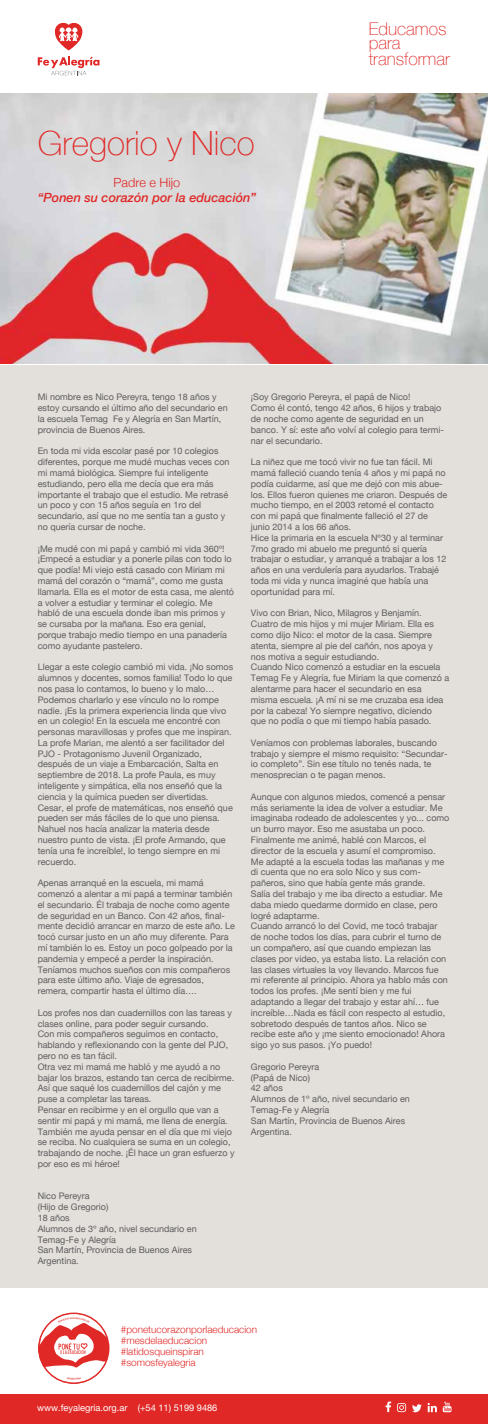
<style>
.page{position:relative;width:488px;height:1424px;background:#fff}
.page>*{position:absolute;margin:0;border:0;box-sizing:border-box;transform-origin:0 0}
.t1{font:100 33.38px "Helvetica Neue";color:#e02826}
.t2{font:100 17.4px/14.1px "Helvetica Neue";color:#e02826}
.t3{font:italic 500 12.67px "Helvetica Neue";color:#e02826}
.t4{font:300 12.67px "Helvetica Neue";color:#e02826}
.t5{font:300 9.98px/11.2px "Helvetica Neue";color:#e02826}
.t6{font:9.23px "Helvetica Neue";color:#fff}
.t7{font:9px/10.8px "Helvetica Neue";color:#5d5e5e}
</style>
<div class="page">
<div style="left:0;top:365px;width:488px;height:922px;background:#e3dfdb"></div>
<img style="left:0;top:94px;width:488px;height:269px">
<div style="left:0;top:1394px;width:488px;height:29px;background:#e02826"></div>
<svg style="left:385px;top:1401px;width:6px;height:10px"></svg>
<svg style="left:412px;top:1404px;width:9px;height:8px"></svg>
<svg style="left:427px;top:1403px;width:9px;height:8px"></svg>
<svg style="left:397px;top:1403px;width:9px;height:8px"></svg>
<svg style="left:442px;top:1401px;width:9px;height:10px"></svg>
<svg style="left:38px;top:56px;width:61px;height:19px"></svg>
<svg style="left:55px;top:23px;width:27px;height:27px"></svg>
<svg style="left:39px;top:1314px;width:70px;height:69px"></svg>
<div style="left:38px;top:1312px;width:71px;height:71px;border:1px solid #e02826;border-radius:50%"></div>
<h1 class="t1" style="left:38px;top:117px;width:218px">Gregorio y Nico</h1>
<h3 class="t4" style="left:113px;top:172px;width:68px">Padre e Hijo</h3>
<h3 class="t3" style="left:38px;top:186px;width:220px">“Ponen su corazón por la educación”</h3>
<h2 class="t2" style="left:368px;top:21px;width:79px">Educamos para</h2>
<h2 class="t2" style="left:368px;top:51px;width:83px">transformar</h2>
<p class="t7" style="left:38px;top:392px;width:191px">Mi nombre es Nico Pereyra, tengo 18 años y estoy cursando el último año del secundario en la escuela Temag Fe y Alegría en San Martín, provincia de Buenos Aires.</p>
<p class="t7" style="left:38px;top:446px;width:193px">En toda mi vida escolar pasé por 10 colegios diferentes, porque me mudé muchas veces con mi mamá biológica. Siempre fui inteligente estudiando, pero ella me decía que era más importante el trabajo que el estudio. Me retrasé un poco y con 15 años seguía en 1ro del secundario, así que no me sentía tan a gusto y no quería cursar de noche.</p>
<p class="t7" style="left:38px;top:543px;width:198px">¡Me mudé con mi papá y cambió mi vida 360º! ¡Empecé a estudiar y a ponerle pilas con todo lo que podía! Mi viejo está casado con Miriam mi mamá del corazón o “mamá”, como me gusta llamarla. Ella es el motor de esta casa, me alentó a volver a estudiar y terminar el colegio. Me habló de una escuela donde iban mis primos y se cursaba por la mañana. Eso era genial, porque trabajo medio tiempo en una panadería como ayudante pastelero.</p>
<p class="t7" style="left:38px;top:662px;width:197px">Llegar a este colegio cambió mi vida. ¡No somos alumnos y docentes, somos familia! Todo lo que nos pasa lo contamos, lo bueno y lo malo… Podemos charlarlo y ese vínculo no lo rompe nadie. ¡Es la primera experiencia linda que vivo en un colegio! En la escuela me encontré con personas maravillosas y profes que me inspiran.<br>La profe Marian, me alentó a ser facilitador del PJO - Protagonismo Juvenil Organizado, después de un viaje a Embarcación, Salta en septiembre de 2018. La profe Paula, es muy inteligente y simpática, ella nos enseñó que la ciencia y la química pueden ser divertidas.<br>Cesar, el profe de matemáticas, nos enseñó que pueden ser más fáciles de lo que uno piensa.<br>Nahuel nos hacía analizar la materia desde nuestro punto de vista. ¡El profe Armando, que tenía una fe increíble!, lo tengo siempre en mi recuerdo.</p>
<p class="t7" style="left:38px;top:878px;width:199px">Apenas arranqué en la escuela, mi mamá comenzó a alentar a mi papá a terminar también el secundario. Él trabaja de noche como agente de seguridad en un Banco. Con 42 años, final&shy;mente decidió arrancar en marzo de este año. Le tocó cursar justo en un año muy diferente. Para mí también lo es. Estoy un poco golpeado por la pandemia y empecé a perder la inspiración.<br>Teníamos muchos sueños con mis compañeros para este último año. Viaje de egresados, remera, compartir hasta el último día….</p>
<p class="t7" style="left:38px;top:1007px;width:198px">Los profes nos dan cuadernillos con las tareas y clases online, para poder seguir cursando.<br>Con mis compañeros seguimos en contacto, hablando y reflexionando con la gente del PJO, pero no es tan fácil.<br>Otra vez mi mamá me habló y me ayudó a no bajar los brazos, estando tan cerca de recibirme.<br>Así que saqué los cuadernillos del cajón y me puse a completar las tareas.<br>Pensar en recibirme y en el orgullo que van a sentir mi papá y mi mamá, me llena de energía.<br>También me ayuda pensar en el día que mi viejo se reciba. No cualquiera se suma en un colegio, trabajando de noche. ¡Él hace un gran esfuerzo y por eso es mi héroe!</p>
<p class="t7" style="left:38px;top:1191px;width:160px">Nico Pereyra<br>(Hijo de Gregorio)<br>18 años<br>Alumnos de 3º año, nivel secundario en<br>Temag-Fe y Alegría<br>San Martín, Provincia de Buenos Aires<br>Argentina.</p>
<p class="t7" style="left:251px;top:392px;width:194px">¡Soy Gregorio Pereyra, el papá de Nico!<br>Como él contó, tengo 42 años, 6 hijos y trabajo de noche como agente de seguridad en un banco. Y sí: este año volví al colegio para termi&shy;nar el secundario.</p>
<p class="t7" style="left:251px;top:457px;width:198px">La niñez que me tocó vivir no fue tan fácil. Mi mamá falleció cuando tenía 4 años y mi papá no podía cuidarme, así que me dejó con mis abue&shy;los. Ellos fueron quienes me criaron. Después de mucho tiempo, en el 2003 retomé el contacto con mi papá que finalmente falleció el 27 de junio 2014 a los 66 años.<br>Hice la primaria en la escuela Nº30 y al terminar 7mo grado mi abuelo me preguntó si quería trabajar o estudiar, y arranqué a trabajar a los 12 años en una verdulería para ayudarlos. Trabajé toda mi vida y nunca imaginé que había una oportunidad para mí.</p>
<p class="t7" style="left:251px;top:608px;width:200px">Vivo con Brian, Nico, Milagros y Benjamín.<br>Cuatro de mis hijos y mi mujer Miriam. Ella es como dijo Nico: el motor de la casa. Siempre atenta, siempre al pie del cañón, nos apoya y nos motiva a seguir estudiando.<br>Cuando Nico comenzó a estudiar en la escuela Temag Fe y Alegría, fue Miriam la que comenzó a alentarme para hacer el secundario en esa misma escuela. ¡A mí ni se me cruzaba esa idea por la cabeza! Yo siempre negativo, diciendo que no podía o que mi tiempo había pasado.</p>
<p class="t7" style="left:251px;top:737px;width:198px">Veníamos con problemas laborales, buscando trabajo y siempre el mismo requisito: “Secundar&shy;io completo”. Sin ese título no tenés nada, te menosprecian o te pagan menos.</p>
<p class="t7" style="left:251px;top:791px;width:200px">Aunque con algunos miedos, comencé a pensar más seriamente la idea de volver a estudiar. Me imaginaba rodeado de adolescentes y yo... como un burro mayor. Eso me asustaba un poco.<br>Finalmente me animé, hablé con Marcos, el director de la escuela y asumí el compromiso.<br>Me adapté a la escuela todas las mañanas y me di cuenta que no era solo Nico y sus com&shy;pañeros, sino que había gente más grande.<br>Salía del trabajo y me iba directo a estudiar. Me daba miedo quedarme dormido en clase, pero logré adaptarme.<br>Cuando arrancó lo del Covid, me tocó trabajar de noche todos los días, para cubrir el turno de un compañero, así que cuando empiezan las clases por video, ya estaba listo. La relación con las clases virtuales la voy llevando. Marcos fue mi referente al principio. Ahora ya hablo más con todos los profes. ¡Me sentí bien y me fui adaptando a llegar del trabajo y estar ahí… fue increíble…Nada es fácil con respecto al estudio, sobretodo después de tantos años. Nico se recibe este año y ¡me siento emocionado! Ahora sigo yo sus pasos. ¡Yo puedo!</p>
<p class="t7" style="left:251px;top:1061px;width:160px">Gregorio Pereyra<br>(Papá de Nico)<br>42 años<br>Alumnos de 1º año, nivel secundario en<br>Temag-Fe y Alegría<br>San Martín, Provincia de Buenos Aires<br>Argentina.</p>
<p class="t5" style="left:121px;top:1322px;width:138px">#ponetucorazonporlaeducacion #mesdelaeducacion #latidosqueinspiran #somosfeyalegria</p>
<p class="t6" style="left:37px;top:1400px;width:182px">www.feyalegria.org.ar (+54 11) 5199 9486</p>
</div>
